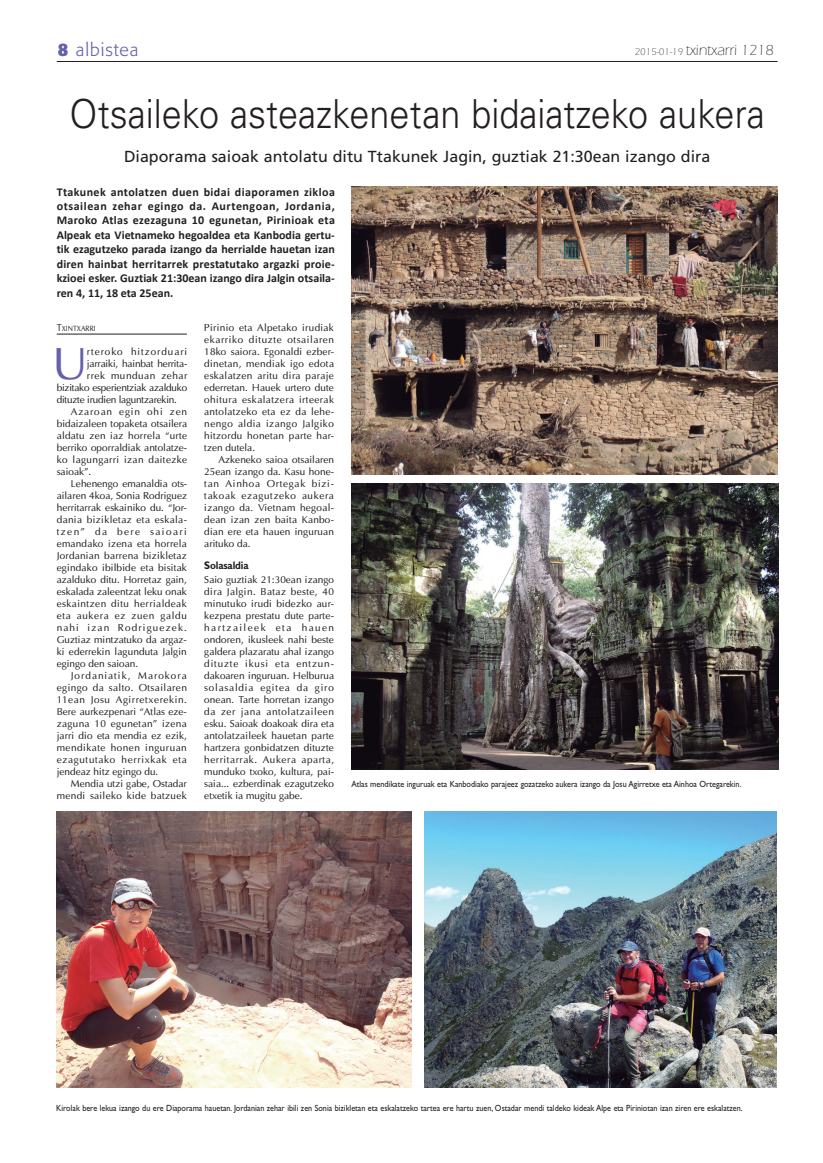
<style>
.page{position:relative;width:823px;height:1163px;background:#fff}
.page>*{position:absolute;margin:0;border:0;box-sizing:border-box;transform-origin:0 0}
.t1{font:45px "Optima";color:#6460ab}
.t2{font:300 40px "Univers";color:#231f20;scale:.9 1}
.t3{font:300 18px "Formata";letter-spacing:.05em;color:#6460ab}
.t4{font:16px "Frutiger";color:#231f20}
.t5{font:300 15px "Itc Eras";color:#231f20}
.t6{font:700 12px/14.4px "Calibri";color:#231f20;text-align:justify}
.t7{font:700 11px "Gill Sans";letter-spacing:-.015em;color:#231f20;scale:.9 1}
.t8{font:10px/12px "Optima";letter-spacing:.01em;color:#231f20;text-align:justify}
.t9{font:10px "Optima";letter-spacing:-.025em;color:#231f20}
.t10{font:10px "Optima";letter-spacing:.035em;color:#231f20}
.t11{font:10px "Optima";letter-spacing:.04em;color:#231f20}
.t12{font:10px "Optima";letter-spacing:.03em;color:#231f20}
.t13{font:10px "Optima";letter-spacing:.06em;color:#231f20}
.t14{font:10px "Optima";letter-spacing:.045em;color:#231f20}
.t15{font:10px "Optima";letter-spacing:-.015em;color:#231f20}
.t16{font:10px "Optima";letter-spacing:.055em;color:#231f20}
.t17{font:10px "Optima";letter-spacing:.11em;color:#231f20}
.t18{font:10px "Optima";letter-spacing:.095em;color:#231f20}
.t19{font:10px "Optima";letter-spacing:.09em;color:#231f20}
.t20{font:10px "Optima";letter-spacing:.135em;color:#231f20}
.t21{font:10px "Optima";letter-spacing:.08em;color:#231f20}
.t22{font:9px "Gill Sans";color:#231f20;scale:.9 1}
.t23{font:7.5px "Optima";color:#231f20;scale:.9 1}
.s1{font-weight:700}
.s2{font-size:10px}
</style>
<div class="page">
<hr style="left:57px;top:61px;width:720px;height:1px;background:#231f20">
<hr style="left:57px;top:333px;width:130px;height:1px;background:#231f20">
<img style="left:351px;top:187px;width:426px;height:288px">
<img style="left:57px;top:811px;width:354px;height:276px">
<img style="left:424px;top:811px;width:351px;height:276px">
<img style="left:351px;top:483px;width:426px;height:286px">
<h3 class="t3" style="left:58px;top:39px;width:82px"><span class="s1">8</span> albistea</h3>
<h3 class="t5" style="left:634px;top:41px;width:140px"><span class="s2">2015-01-19</span> txintxarri 1218</h3>
<h2 class="t2" style="left:70px;top:89px;width:773px">Otsaileko asteazkenetan bidaiatzeko aukera</h2>
<h3 class="t4" style="left:124px;top:147px;width:587px">Diaporama saioak antolatu ditu Ttakunek Jagin, guztiak 21:30ean izango dira</h3>
<p class="t6" style="left:57px;top:184px;width:279px">Ttakunek antolatzen duen bidai diaporamen zikloa otsailean zehar egingo da. Aurtengoan, Jordania, Maroko Atlas ezezaguna 10 egunetan, Pirinioak eta Alpeak eta Vietnameko hegoaldea eta Kanbodia gertu&shy;tik ezagutzeko parada izango da herrialde hauetan izan diren hainbat herritarrek prestatutako argazki proie&shy;kzioei esker. Guztiak 21:30ean izango dira Jalgin otsaila&shy;ren 4, 11, 18 eta 25ean.</p>
<p class="t23" style="left:57px;top:323px;width:45px"><span class="s2">T</span>XINTXARRI</p>
<h1 class="t1" style="left:53px;top:336px;width:37px">U</h1>
<p class="t19" style="left:87px;top:345px;width:102px">rteroko hitzorduari</p>
<p class="t15" style="left:87px;top:357px;width:102px">jarraiki, hainbat herrita-</p>
<p class="t14" style="left:87px;top:369px;width:102px">rrek munduan zehar</p>
<p class="t9" style="left:57px;top:381px;width:132px">bizitako esperientziak azalduko</p>
<p class="t9" style="left:57px;top:393px;width:122px">dituzte irudien laguntzarekin.</p>
<p class="t21" style="left:71px;top:405px;width:118px">Azaroan egin ohi zen</p>
<p class="t8" style="left:57px;top:417px;width:132px">bidaizaleen topaketa otsailera</p>
<p class="t8" style="left:57px;top:429px;width:132px">aldatu zen iaz horrela “urte</p>
<p class="t8" style="left:57px;top:441px;width:132px">berriko oporraldiak antolatze-</p>
<p class="t10" style="left:57px;top:453px;width:132px">ko lagungarri izan daitezke</p>
<p class="t8" style="left:57px;top:465px;width:36px">saioak”.</p>
<p class="t8" style="left:71px;top:477px;width:118px">Lehenengo emanaldia ots-</p>
<p class="t8" style="left:57px;top:489px;width:132px">ailaren 4koa, Sonia Rodriguez</p>
<p class="t8" style="left:57px;top:501px;width:131px">herritarrak eskainiko du. “Jor-</p>
<p class="t10" style="left:57px;top:513px;width:132px">dania bizikletaz eta eskala-</p>
<p class="t20" style="left:57px;top:525px;width:131px">tzen” da bere saioari</p>
<p class="t8" style="left:57px;top:537px;width:131px">emandako izena eta horrela</p>
<p class="t8" style="left:57px;top:549px;width:131px">Jordanian barrena bizikletaz</p>
<p class="t8" style="left:57px;top:561px;width:132px">egindako ibilbide eta bisitak</p>
<p class="t8" style="left:57px;top:573px;width:131px">azalduko ditu. Horretaz gain,</p>
<p class="t8" style="left:57px;top:585px;width:131px">eskalada zaleentzat leku onak</p>
<p class="t11" style="left:57px;top:597px;width:131px">eskaintzen ditu herrialdeak</p>
<p class="t13" style="left:57px;top:609px;width:132px">eta aukera ez zuen galdu</p>
<p class="t17" style="left:57px;top:621px;width:132px">nahi izan Rodriguezek.</p>
<p class="t8" style="left:57px;top:633px;width:131px">Guztiaz mintzatuko da argaz-</p>
<p class="t8" style="left:57px;top:645px;width:131px">ki ederrekin lagunduta Jalgin</p>
<p class="t8" style="left:57px;top:657px;width:83px">egingo den saioan.</p>
<p class="t18" style="left:71px;top:669px;width:117px">Jordaniatik, Marokora</p>
<p class="t11" style="left:57px;top:681px;width:132px">egingo da salto. Otsailaren</p>
<p class="t16" style="left:57px;top:693px;width:132px">11ean Josu Agirretxerekin.</p>
<p class="t8" style="left:57px;top:705px;width:132px">Bere aurkezpenari “Atlas eze-</p>
<p class="t12" style="left:57px;top:717px;width:131px">zaguna 10 egunetan” izena</p>
<p class="t8" style="left:57px;top:729px;width:131px">jarri dio eta mendia ez ezik,</p>
<p class="t14" style="left:57px;top:741px;width:131px">mendikate honen inguruan</p>
<p class="t13" style="left:57px;top:753px;width:132px">ezagututako herrixkak eta</p>
<p class="t8" style="left:57px;top:765px;width:103px">jendeaz hitz egingo du.</p>
<p class="t8" style="left:71px;top:777px;width:117px">Mendia utzi gabe, Ostadar</p>
<p class="t12" style="left:57px;top:789px;width:131px">mendi saileko kide batzuek</p>
<p class="t8" style="left:204px;top:321px;width:131px">Pirinio eta Alpetako irudiak ekarriko dituzte otsailaren 18ko saiora. Egonaldi ezber&shy;dinetan, mendiak igo edota eskalatzen aritu dira paraje ederretan. Hauek urtero dute ohitura eskalatzera irteerak antolatzeko eta ez da lehe&shy;nengo aldia izango Jalgiko hitzordu honetan parte har&shy;tzen dutela.</p>
<p class="t8" style="left:204px;top:453px;width:131px;text-indent:14px">Azkeneko saioa otsailaren 25ean izango da. Kasu hone&shy;tan Ainhoa Ortegak bizi&shy;takoak ezagutzeko aukera izango da. Vietnam hegoal&shy;dean izan zen baita Kanbo&shy;dian ere eta hauen inguruan arituko da.</p>
<p class="t7" style="left:204px;top:558px;width:51px">Solasaldia</p>
<p class="t8" style="left:204px;top:573px;width:131px">Saio guztiak 21:30ean izango dira Jalgin. Bataz beste, 40 minutuko irudi bidezko aur&shy;kezpena prestatu dute parte&shy;hartzaileek eta hauen ondoren, ikusleek nahi beste galdera plazaratu ahal izango dituzte ikusi eta entzun&shy;dakoaren inguruan. Helburua solasaldia egitea da giro onean. Tarte horretan izango da zer jana antolatzaileen esku. Saioak doakoak dira eta antolatzaileek hauetan parte hartzera gonbidatzen dituzte herritarrak. Aukera aparta, munduko txoko, kultura, pai&shy;saia... ezberdinak ezagutzeko etxetik ia mugitu gabe.</p>
<p class="t22" style="left:351px;top:778px;width:434px">Atlas mendikate inguruak eta Kanbodiako parajeez gozatzeko aukera izango da Josu Agirretxe eta Ainhoa Ortegarekin.</p>
<p class="t22" style="left:56px;top:1102px;width:763px">Kirolak bere lekua izango du ere Diaporama hauetan. Jordanian zehar ibili zen Sonia bizikletan eta eskalatzeko tartea ere hartu zuen, Ostadar mendi taldeko kideak Alpe eta Piriniotan izan ziren ere eskalatzen.</p>
</div>
